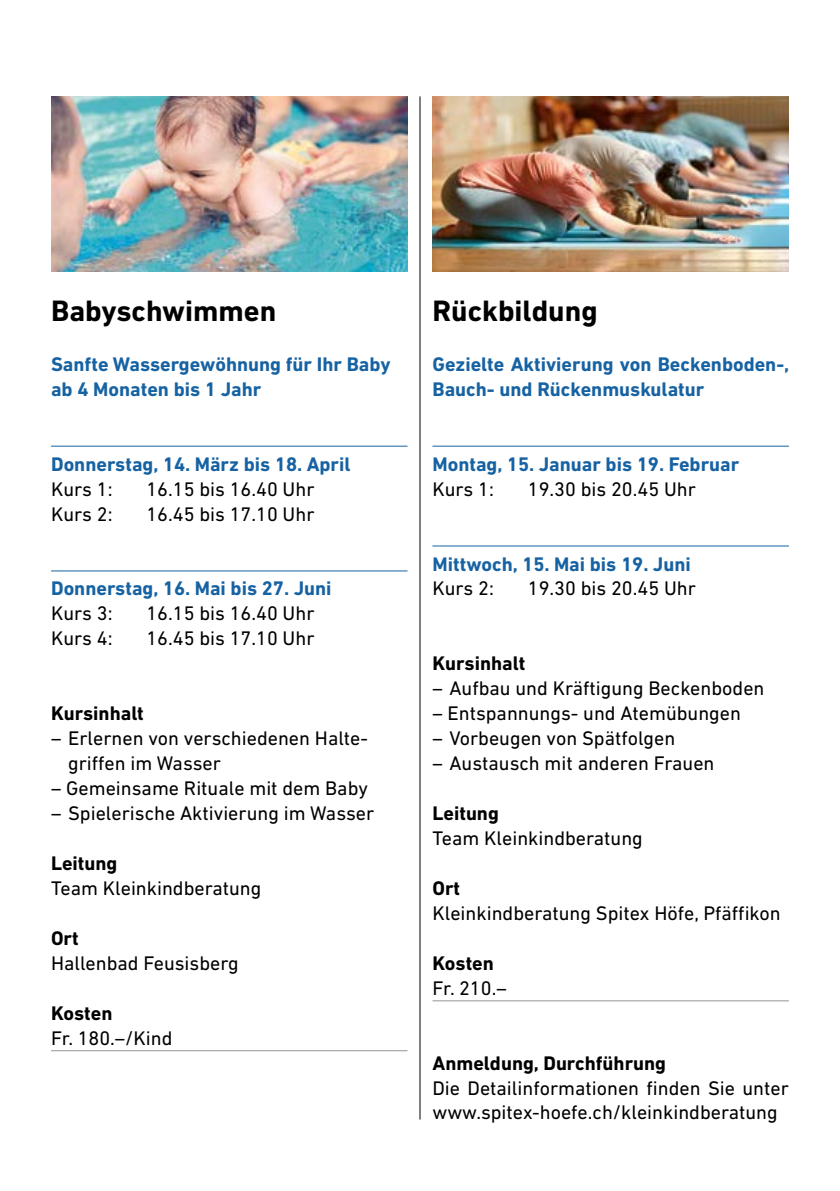
<style>
.page{position:relative;width:840px;height:1191px;background:#fff}
.page>*{position:absolute;margin:0;border:0;box-sizing:border-box;transform-origin:0 0}
.t1{font:700 30px "DIN Next LT Pro";color:#000}
.t2{font:20px/25px "DIN Next LT Pro";color:#000}
.t3{font:700 20px/25px "DIN Next LT Pro";color:#1662a2}
.t4{font:700 20px "DIN Next LT Pro";color:#000}
</style>
<div class="page">
<hr style="left:432px;top:446px;width:356px;height:1px;background:#1662a2">
<hr style="left:432px;top:545px;width:356px;height:1px;background:#1662a2">
<hr style="left:432px;top:1000px;width:356px;height:1px;background:#959490">
<img style="left:432px;top:96px;width:356px;height:175px">
<hr style="left:51px;top:446px;width:356px;height:1px;background:#1662a2">
<hr style="left:51px;top:570px;width:356px;height:1px;background:#1662a2">
<hr style="left:51px;top:1050px;width:356px;height:1px;background:#959490">
<img style="left:51px;top:96px;width:356px;height:175px">
<hr style="left:419px;top:96px;width:1px;height:1023px;background:#000">
<h1 class="t1" style="left:51px;top:293px;width:227px">Babyschwimmen</h1>
<p class="t3" style="left:51px;top:351px;width:341px">Sanfte Wassergewöhnung für Ihr Baby ab 4 Monaten bis 1 Jahr</p>
<p class="t3" style="left:51px;top:451px;width:301px">Donnerstag, 14. März bis 18. April</p>
<p class="t2" style="left:51px;top:476px;width:63px">Kurs 1:</p>
<p class="t2" style="left:146px;top:476px;width:169px">16.15 bis 16.40 Uhr</p>
<p class="t2" style="left:51px;top:501px;width:63px">Kurs 2:</p>
<p class="t2" style="left:146px;top:501px;width:169px">16.45 bis 17.10 Uhr</p>
<p class="t3" style="left:51px;top:576px;width:282px">Donnerstag, 16. Mai bis 27. Juni</p>
<p class="t2" style="left:51px;top:601px;width:63px">Kurs 3:</p>
<p class="t2" style="left:146px;top:601px;width:169px">16.15 bis 16.40 Uhr</p>
<p class="t2" style="left:51px;top:626px;width:63px">Kurs 4:</p>
<p class="t2" style="left:146px;top:626px;width:169px">16.45 bis 17.10 Uhr</p>
<p class="t4" style="left:51px;top:701px;width:94px">Kursinhalt</p>
<p class="t2" style="left:68px;top:725px;width:299px;text-indent:-17px">– Erlernen von verschiedenen Halte&shy;griffen im Wasser</p>
<p class="t2" style="left:51px;top:775px;width:318px">– Gemeinsame Rituale mit dem Baby</p>
<p class="t2" style="left:51px;top:800px;width:324px">– Spielerische Aktivierung im Wasser</p>
<p class="t4" style="left:51px;top:851px;width:68px">Leitung</p>
<p class="t2" style="left:51px;top:875px;width:212px">Team Kleinkindberatung</p>
<p class="t4" style="left:51px;top:926px;width:29px">Ort</p>
<p class="t2" style="left:51px;top:950px;width:189px">Hallenbad Feusisberg</p>
<p class="t4" style="left:51px;top:1001px;width:63px">Kosten</p>
<p class="t2" style="left:51px;top:1025px;width:123px">Fr. 180.–/Kind</p>
<h1 class="t1" style="left:432px;top:293px;width:167px">Rückbildung</h1>
<p class="t3" style="left:432px;top:351px;width:358px">Gezielte Aktivierung von Beckenboden-,<br>Bauch- und Rückenmuskulatur</p>
<p class="t3" style="left:432px;top:451px;width:308px">Montag, 15. Januar bis 19. Februar</p>
<p class="t2" style="left:432px;top:476px;width:63px">Kurs 1:</p>
<p class="t2" style="left:527px;top:476px;width:169px">19.30 bis 20.45 Uhr</p>
<p class="t3" style="left:432px;top:551px;width:259px">Mittwoch, 15. Mai bis 19. Juni</p>
<p class="t2" style="left:432px;top:576px;width:63px">Kurs 2:</p>
<p class="t2" style="left:527px;top:576px;width:169px">19.30 bis 20.45 Uhr</p>
<p class="t4" style="left:432px;top:652px;width:94px">Kursinhalt</p>
<p class="t2" style="left:432px;top:676px;width:333px">– Aufbau und Kräftigung Beckenboden</p>
<p class="t2" style="left:432px;top:700px;width:310px">– Entspannungs- und Atemübungen</p>
<p class="t2" style="left:432px;top:725px;width:244px">– Vorbeugen von Spätfolgen</p>
<p class="t2" style="left:432px;top:750px;width:283px">– Austausch mit anderen Frauen</p>
<p class="t4" style="left:432px;top:801px;width:68px">Leitung</p>
<p class="t2" style="left:432px;top:825px;width:212px">Team Kleinkindberatung</p>
<p class="t4" style="left:432px;top:876px;width:29px">Ort</p>
<p class="t2" style="left:432px;top:900px;width:349px">Kleinkindberatung Spitex Höfe, Pfäffikon</p>
<p class="t4" style="left:432px;top:951px;width:63px">Kosten</p>
<p class="t2" style="left:432px;top:975px;width:76px">Fr. 210.–</p>
<p class="t4" style="left:432px;top:1051px;width:235px">Anmeldung, Durchführung</p>
<p class="t2" style="left:432px;top:1075px;width:358px">Die Detailinformationen finden Sie unter www.spitex-hoefe.ch/kleinkindberatung</p>
</div>
